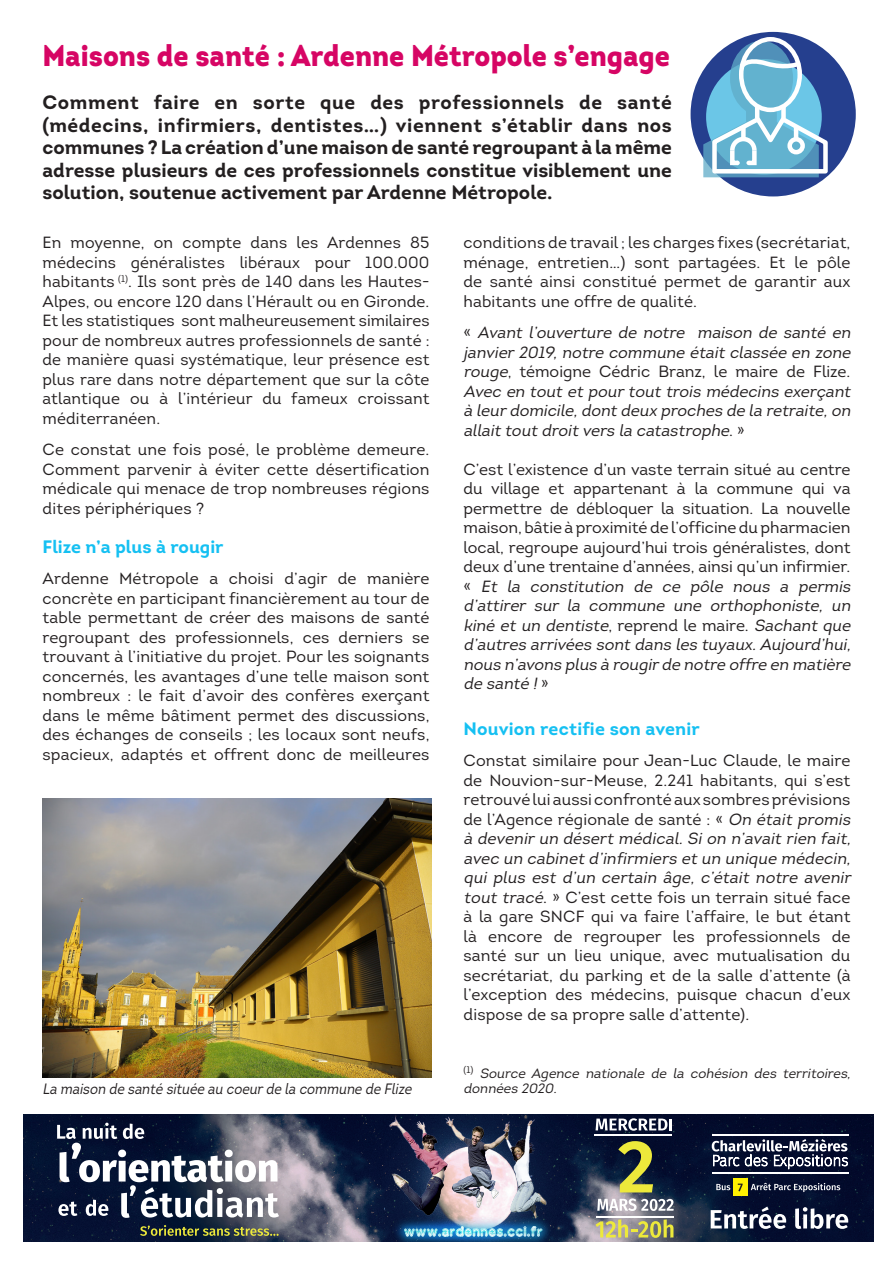
<style>
.page{position:relative;width:893px;height:1263px;background:#fff}
.page>*{position:absolute;margin:0;border:0;box-sizing:border-box;transform-origin:0 0}
.t1{font:900 30px "Intro";color:#d60564;scale:.92 1}
.t2{font:700 19.5px/22.5px "Intro";letter-spacing:.03em;color:#231f20;text-align:justify}
.t3{font:700 18px "Intro";color:#15c0f2}
.t4{font:16.2px/19.5px "Intro";letter-spacing:.01em;color:#231f20;text-align:justify}
.t5{font:italic 16.2px/19.5px "Intro";color:#231f20}
.t6{font:italic 15px "Intro";color:#231f20;scale:.89 1}
.t7{font:italic 13.5px/15px "Intro";color:#231f20}
.s1{font-style:normal}
.s2{font-style:italic}
</style>
<div class="page">
<img style="left:23px;top:1114px;width:851px;height:128px">
<img style="left:384px;top:1116px;width:172px;height:53px">
<svg style="left:57px;top:1123px;width:222px;height:95px"></svg>
<svg style="left:140px;top:1225px;width:139px;height:11px;background:#5b6341"></svg>
<svg style="left:618px;top:1141px;width:35px;height:51px;background:#797f39"></svg>
<hr style="left:596px;top:1216px;width:77px;height:1px;background:#fff">
<hr style="left:594px;top:1134px;width:77px;height:1px;background:#fff">
<svg style="left:596px;top:1118px;width:76px;height:13px"></svg>
<svg style="left:600px;top:1198px;width:74px;height:13px"></svg>
<svg style="left:600px;top:1219px;width:73px;height:19px"></svg>
<img style="left:347px;top:1169px;width:253px;height:73px">
<img style="left:381px;top:1213px;width:169px;height:29px">
<div style="left:733px;top:1178px;width:14px;height:17px;background:#fff101"></div>
<svg style="left:738px;top:1183px;width:5px;height:8px"></svg>
<svg style="left:712px;top:1139px;width:137px;height:31px"></svg>
<svg style="left:711px;top:1206px;width:75px;height:23px"></svg>
<svg style="left:795px;top:1207px;width:53px;height:22px"></svg>
<hr style="left:712px;top:1134px;width:137px;height:1px;background:#fff">
<hr style="left:712px;top:1172px;width:137px;height:1px;background:#fff">
<svg style="left:716px;top:1184px;width:14px;height:6px"></svg>
<svg style="left:751px;top:1183px;width:89px;height:9px"></svg>
<img style="left:43px;top:798px;width:389px;height:280px">
<div style="left:691px;top:32px;width:165px;height:164px;background:#253f8e;border-radius:50%"></div>
<div style="left:706px;top:59px;width:116px;height:116px;background:#6bc6e7;border-radius:50%"></div>
<svg style="left:732px;top:43px;width:59px;height:71px;background:#6cb1ce"></svg>
<div style="left:730px;top:41px;width:63px;height:75px;border:4px solid #5facc8;border-radius:50%"></div>
<hr style="left:746px;top:110px;width:4px;height:12px;background:#62b2cf">
<div style="left:772px;top:110px;width:5px;height:12px;background:#62b2cf"></div>
<svg style="left:747px;top:105px;width:28px;height:8px"></svg>
<svg style="left:728px;top:58px;width:75px;height:21px"></svg>
<div style="left:739px;top:37px;width:63px;height:75px;border:4px solid #fff;border-radius:50%"></div>
<hr style="left:755px;top:106px;width:4px;height:13px;background:#fff">
<div style="left:781px;top:106px;width:5px;height:13px;background:#fff"></div>
<svg style="left:702px;top:113px;width:128px;height:66px"></svg>
<p class="t1" style="left:43px;top:36px;width:683px">Maisons de santé : Ardenne Métropole s’engage</p>
<p class="t2" style="left:43px;top:91px;width:631px">Comment faire en sorte que des professionnels de santé</p>
<p class="t2" style="left:43px;top:114px;width:631px">(médecins, infirmiers, dentistes…) viennent s’établir dans nos</p>
<p class="t2" style="left:43px;top:136px;width:631px">communes ? La création d’une maison de santé regroupant à la même adresse plusieurs de ces professionnels constitue visiblement une solution, soutenue activement par Ardenne Métropole.</p>
<p class="t4" style="left:43px;top:233px;width:388px">En moyenne, on compte dans les Ardennes 85 médecins généralistes libéraux pour 100.000 habitants <sup>(1)</sup>. Ils sont près de 140 dans les Hautes-Alpes, ou encore 120 dans l’Hérault ou en Gironde.<br>Et les statistiques sont malheureusement similaires</p>
<p class="t4" style="left:43px;top:330px;width:388px">pour de nombreux autres professionnels de santé :</p>
<p class="t4" style="left:43px;top:350px;width:388px">de manière quasi systématique, leur présence est plus rare dans notre département que sur la côte atlantique ou à l’intérieur du fameux croissant méditerranéen.</p>
<p class="t4" style="left:43px;top:440px;width:388px">Ce constat une fois posé, le problème demeure.<br>Comment parvenir à éviter cette désertification médicale qui menace de trop nombreuses régions dites périphériques ?</p>
<p class="t3" style="left:43px;top:535px;width:183px">Flize n’a plus à rougir</p>
<p class="t4" style="left:43px;top:569px;width:388px">Ardenne Métropole a choisi d’agir de manière concrète en participant financièrement au tour de table permettant de créer des maisons de santé regroupant des professionnels, ces derniers se trouvant à l’initiative du projet. Pour les soignants concernés, les avantages d’une telle maison sont nombreux : le fait d’avoir des confères exerçant dans le même bâtiment permet des discussions, des échanges de conseils ; les locaux sont neufs, spacieux, adaptés et offrent donc de meilleures</p>
<p class="t4" style="left:463px;top:233px;width:388px">conditions de travail ; les charges fixes (secrétariat, ménage, entretien…) sont partagées. Et le pôle de santé ainsi constitué permet de garantir aux habitants une offre de qualité.</p>
<p class="t5" style="left:463px;top:323px;width:392px"><span class="s1">«</span> Avant l’ouverture de notre maison de santé en janvier2019, notre commune était classée en zone rouge<span class="s1">, témoigne Cédric Branz, le maire de Flize.<br></span>Avec en tout et pourtout trois médecins exerçant à leurdomicile,dont deux proches de la retraite,on allait tout droit vers la catastrophe<span class="s1">. »</span></p>
<p class="t4" style="left:463px;top:459px;width:392px;text-align:left">C’est l’existence d’un vaste terrain situé au centre du village et appartenant à la commune qui va permettre de débloquer la situation. La nouvelle maison, bâtie à proximité de l’officine du pharmacien local, regroupe aujourd’hui trois généralistes, dont deux d’une trentaine d’années, ainsi qu’un infirmier. « <span class="s2">Et la constitution de ce pôle nous a permis d’attirer sur la commune une orthophoniste, un kiné et un dentiste</span>, r e p r e n d l e m a i r e . <span class="s2">Sachant que d’autres arrivées sont dans les tuyaux.Aujourd’hui, nous n’avons plus à rougirde notre offre en matière de santé !</span>»</p>
<p class="t3" style="left:463px;top:717px;width:238px">Nouvion rectifie son avenir</p>
<p class="t4" style="left:463px;top:751px;width:392px;text-align:left">Constat similaire pour Jean-Luc Claude, le maire de Nouvion-sur-Meuse, 2.241 habitants, qui s’est retrouvé lui aussi confronté aux sombres prévisions de l’Agence régionale de santé : « <span class="s2">On était promis à devenirun désert médical. Si on n’avait rien fait, avec un cabinet d’infirmiers et un unique médecin, qui plus est d’un certain âge, c’était notre avenir tout tracé</span>. » C’est cette fois un terrain situé face à la gare SNCF qui va faire l’affaire, le but étant là encore de regrouper les professionnels de santé sur un lieu unique, avec mutualisation du secrétariat, du parking et de la salle d’attente (à l’exception des médecins, puisque chacun d’eux dispose de sa propre salle d’attente).</p>
<p class="t6" style="left:43px;top:1079px;width:420px">La maison de santé située au coeurde la commune de Flize</p>
<p class="t7" style="left:463px;top:1066px;width:391px"><sup>(</sup> <sup>1</sup> <sup>)</sup> Source Agence nationale de la cohésion des territoires, données 2020.</p>
</div>
